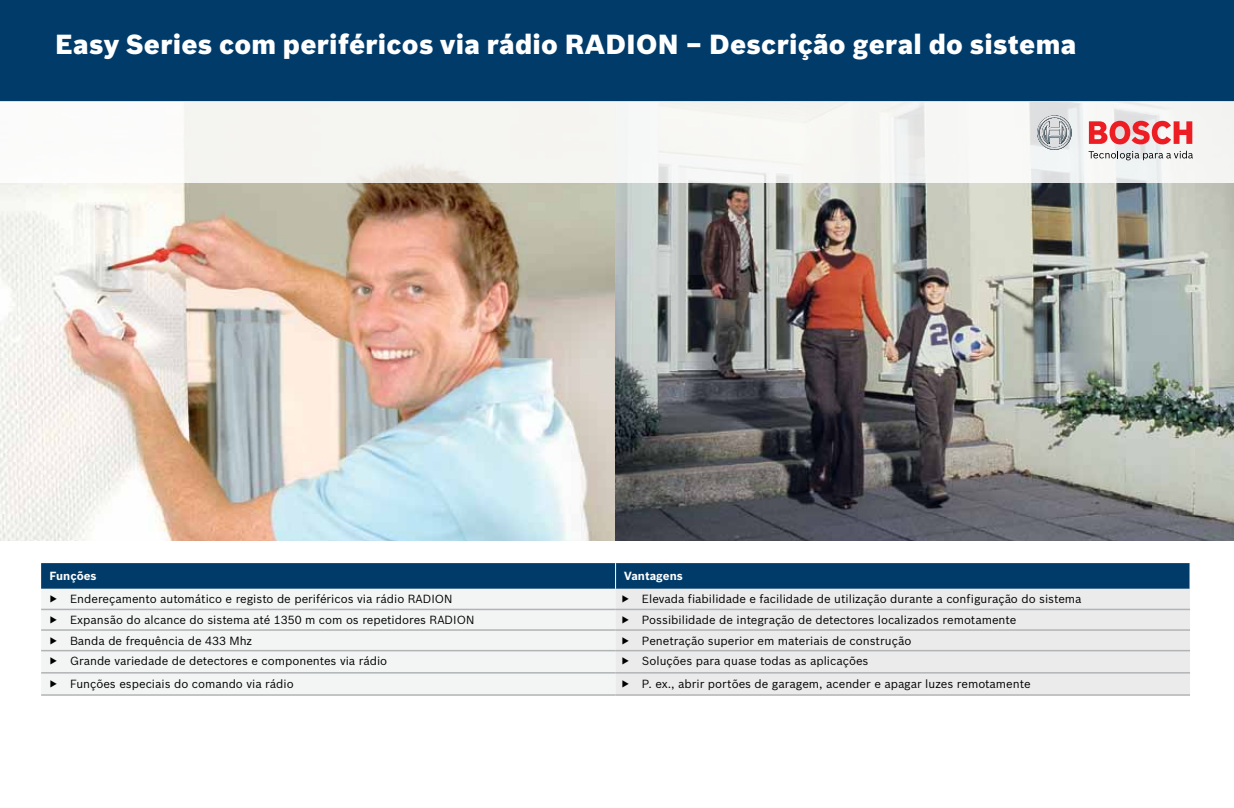
<style>
.page{position:relative;width:1234px;height:808px;background:#fff}
.page>*{position:absolute;margin:0;border:0;box-sizing:border-box;transform-origin:0 0}
.t1{font:900 27px "Bosch Sans";letter-spacing:.01em;color:#fff}
.t2{font:11.55px "Bosch Sans";color:#000}
.t3{font:700 11.55px "Bosch Sans";color:#fff}
</style>
<div class="page">
<img style="left:0;top:183px;width:615px;height:357px">
<img style="left:615px;top:183px;width:618px;height:357px">
<div style="left:0;top:0;width:1233px;height:101px;background:#003b6a"></div>
<div style="left:0;top:101px;width:1233px;height:82px;background:#f5f5f3"></div>
<div style="left:41px;top:589px;width:574px;height:105px;background:#f3f4f4"></div>
<div style="left:615px;top:589px;width:574px;height:105px;background:#ebebec"></div>
<svg style="left:41px;top:563px;width:1149px;height:26px;background:#043e6c"></svg>
<hr style="left:41px;top:609px;width:574px;height:1px;background:#b1b4b6">
<hr style="left:615px;top:609px;width:574px;height:1px;background:#b1b4b6">
<hr style="left:41px;top:629px;width:574px;height:2px;background:#b1b4b6">
<hr style="left:615px;top:629px;width:574px;height:2px;background:#b1b4b6">
<hr style="left:41px;top:650px;width:574px;height:1px;background:#b1b4b6">
<hr style="left:615px;top:650px;width:574px;height:1px;background:#b1b4b6">
<hr style="left:41px;top:672px;width:574px;height:1px;background:#b1b4b6">
<hr style="left:41px;top:694px;width:574px;height:2px;background:#b1b4b6">
<hr style="left:615px;top:672px;width:574px;height:1px;background:#b1b4b6">
<hr style="left:615px;top:694px;width:574px;height:2px;background:#b1b4b6">
<svg style="left:1036px;top:115px;width:35px;height:35px"></svg>
<svg style="left:1088px;top:121px;width:103px;height:23px"></svg>
<svg style="left:1088px;top:151px;width:104px;height:9px"></svg>
<h1 class="t1" style="left:55px;top:24px;width:1022px">Easy Series com periféricos via rádio RADION – Descrição geral do sistema</h1>
<p class="t3" style="left:50px;top:567px;width:48px">Funções</p>
<p class="t3" style="left:624px;top:567px;width:60px">Vantagens</p>
<p class="t2" style="left:50px;top:591px;width:404px">▶ Endereçamento automático e registo de periféricos via rádio RADION</p>
<p class="t2" style="left:621px;top:591px;width:461px">▶ Elevada fiabilidade e facilidade de utilização durante a configuração do sistema</p>
<p class="t2" style="left:50px;top:611px;width:426px">▶ Expansão do alcance do sistema até 1350 m com os repetidores RADION</p>
<p class="t2" style="left:621px;top:611px;width:396px">▶ Possibilidade de integração de detectores localizados remotamente</p>
<p class="t2" style="left:50px;top:632px;width:204px">▶ Banda de frequência de 433 Mhz</p>
<p class="t2" style="left:621px;top:632px;width:291px">▶ Penetração superior em materiais de construção</p>
<p class="t2" style="left:50px;top:652px;width:339px">▶ Grande variedade de detectores e componentes via rádio</p>
<p class="t2" style="left:621px;top:652px;width:248px">▶ Soluções para quase todas as aplicações</p>
<p class="t2" style="left:50px;top:675px;width:245px">▶ Funções especiais do comando via rádio</p>
<p class="t2" style="left:621px;top:675px;width:410px">▶ P. ex., abrir portões de garagem, acender e apagar luzes remotamente</p>
</div>
